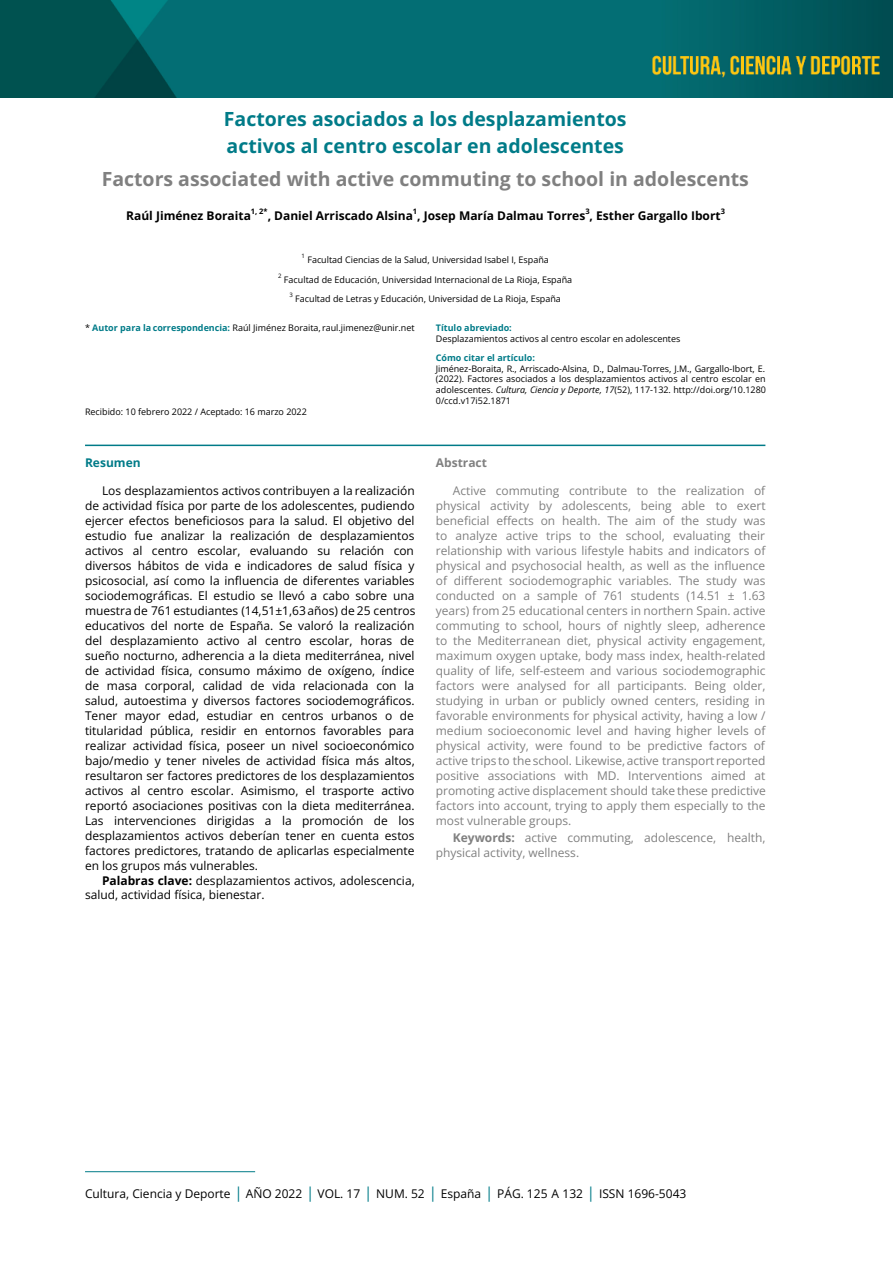
<style>
.page{position:relative;width:893px;height:1263px;background:#fff}
.page>*{position:absolute;margin:0;border:0;box-sizing:border-box;transform-origin:0 0}
.t1{font:700 19.5px/27px "Open Sans";color:#007b88}
.t2{font:700 19.5px "Open Sans";color:#808080}
.t3{font:12px/15px "Open Sans";color:#000}
.t4{font:12px/15px "Open Sans";color:#808080;text-align:justify}
.t5{font:700 12px "Open Sans";color:#000}
.t6{font:700 12px "Open Sans";color:#808080}
.t7{font:700 12px "Open Sans";color:#007b88}
.t8{font:9px/10.8px "Open Sans";color:#000;text-align:justify}
.t9{font:700 9px "Open Sans";color:#007b88}
.t10{font:700 7.5px "Open Sans";color:#000}
.t11{font:6px "Open Sans";color:#000}
.s1{font-weight:700;color:#007b88}
.s2{font-style:italic}
.s3{font-style:inherit}
.s4{font-weight:700}
.s5{font-size:15px;color:#007b88}
</style>
<div class="page">
<img style="left:0;top:0;width:893px;height:97px">
<hr style="left:85px;top:1171px;width:170px;height:1px;background:#007b88">
<hr style="left:85px;top:445px;width:680px;height:1px;background:#007b88">
<h1 class="t1" style="left:224px;top:105px;width:404px">Factores asociados a los desplazamientos activos al centro escolar en adolescentes</h1>
<h1 class="t2" style="left:102px;top:165px;width:649px">Factors associated with active commuting to school in adolescents</h1>
<p class="t5" style="left:126px;top:208px;width:126px">Raúl Jiménez Boraita</p>
<p class="t10" style="left:251px;top:206px;width:18px">1, 2*</p>
<p class="t5" style="left:268px;top:208px;width:454px">, Daniel Arriscado Alsina , Josep María Dalmau Torres , Esther Gargallo Ibort</p>
<p class="t10" style="left:413px;top:206px;width:6px">1</p>
<p class="t10" style="left:585px;top:206px;width:6px">3</p>
<p class="t10" style="left:721px;top:206px;width:6px">3</p>
<p class="t11" style="left:302px;top:252px;width:5px">1</p>
<p class="t8" style="left:307px;top:254px;width:243px">Facultad Ciencias de la Salud, Universidad Isabel I, España</p>
<p class="t11" style="left:278px;top:271px;width:5px">2</p>
<p class="t8" style="left:284px;top:274px;width:290px">Facultad de Educación, Universidad Internacional de La Rioja, España</p>
<p class="t11" style="left:290px;top:291px;width:5px">3</p>
<p class="t8" style="left:295px;top:293px;width:267px">Facultad de Letras y Educación, Universidad de La Rioja, España</p>
<p class="t8" style="left:85px;top:322px;width:331px">* <span class="s1">Autor para la correspondencia:</span> Raúl Jiménez Boraita, raul.jimenez@unir.net</p>
<p class="t9" style="left:436px;top:321px;width:78px">Título abreviado:</p>
<p class="t8" style="left:436px;top:333px;width:246px">Desplazamientos activos al centro escolar en adolescentes</p>
<p class="t9" style="left:436px;top:351px;width:101px">Cómo citar el artículo:</p>
<p class="t8" style="left:436px;top:363px;width:332px">Jiménez-Boraita, R., Arriscado-Alsina, D., Dalmau-Torres, J.M., Gargallo-Ibort, E. (2022). Factores asociados a los desplazamientos activos al centro escolar en adolescentes. <span class="s2">Cultura, Ciencia y Deporte, 17</span>(52), <span class="s3">117-132</span>. http://doi.org/10.1280<br>0/ccd.v17i52.1871</p>
<p class="t8" style="left:85px;top:406px;width:223px">Recibido: 10 febrero 2022 / Aceptado: 16 marzo 2022</p>
<p class="t7" style="left:85px;top:454px;width:57px">Resumen</p>
<p class="t3" style="left:85px;top:483px;width:332px;text-indent:17px">Los desplazamientos activos contribuyen a la realización de actividad física por parte de los adolescentes, pudiendo ejercer efectos beneficiosos para la salud. El objetivo del estudio fue analizar la realización de desplazamientos activos al centro escolar, evaluando su relación con diversos hábitos de vida e indicadores de salud física y psicosocial, así como la influencia de diferentes variables sociodemográficas. El estudio se llevó a cabo sobre una muestra de 761 estudiantes (14,51±1,63 años) de 25 centros educativos del norte de España. Se valoró la realización del desplazamiento activo al centro escolar, horas de sueño nocturno, adherencia a la dieta mediterránea, nivel de actividad física, consumo máximo de oxígeno, índice de masa corporal, calidad de vida relacionada con la salud, autoestima y diversos factores sociodemográficos.<br>Tener mayor edad, estudiar en centros urbanos o de titularidad pública, residir en entornos favorables para realizar actividad física, poseer un nivel socioeconómico bajo/medio y tener niveles de actividad física más altos, resultaron ser factores predictores de los desplazamientos activos al centro escolar. Asimismo, el trasporte activo reportó asociaciones positivas con la dieta mediterránea.<br>Las intervenciones dirigidas a la promoción de los desplazamientos activos deberían tener en cuenta estos factores predictores, tratando de aplicarlas especialmente en los grupos más vulnerables.</p>
<p class="t3" style="left:85px;top:873px;width:331px;line-height:14.4px;text-indent:17px"><span class="s4">Palabras clave:</span> desplazamientos activos, adolescencia, salud, actividad física, bienestar.</p>
<p class="t6" style="left:436px;top:454px;width:53px">Abstract</p>
<p class="t4" style="left:436px;top:483px;width:332px;text-indent:17px">Active commuting contribute to the realization of physical activity by adolescents, being able to exert beneficial effects on health. The aim of the study was to analyze active trips to the school, evaluating their relationship with various lifestyle habits and indicators of physical and psychosocial health, as well as the influence of different sociodemographic variables. The study was conducted on a sample of 761 students (14.51 ± 1.63 years) from 25 educational centers in northern Spain. active commuting to school, hours of nightly sleep, adherence to the Mediterranean diet, physical activity engagement, maximum oxygen uptake, body mass index, health-related quality of life, self-esteem and various sociodemographic factors were analysed for all participants. Being older, studying in urban or publicly owned centers, residing in favorable environments for physical activity, having a low / medium socioeconomic level and having higher levels of physical activity, were found to be predictive factors of active trips to the school. Likewise, active transport reported positive associations with MD. Interventions aimed at promoting active displacement should take these predictive factors into account, trying to apply them especially to the most vulnerable groups.</p>
<p class="t4" style="left:436px;top:830px;width:331px;text-indent:17px"><span class="s4">Keywords:</span> active commuting, adolescence, health, physical activity, wellness.</p>
<p class="t3" style="left:85px;top:1186px;width:603px">Cultura, Ciencia y Deporte <span class="s5">|</span> AÑO 2022 <span class="s5">|</span> VOL. 17 <span class="s5">|</span> NUM. 52 <span class="s5">|</span> España <span class="s5">|</span> PÁG. <span class="s3">125 A 132</span> <span class="s5">|</span> ISSN 1696-5043</p>
</div>
